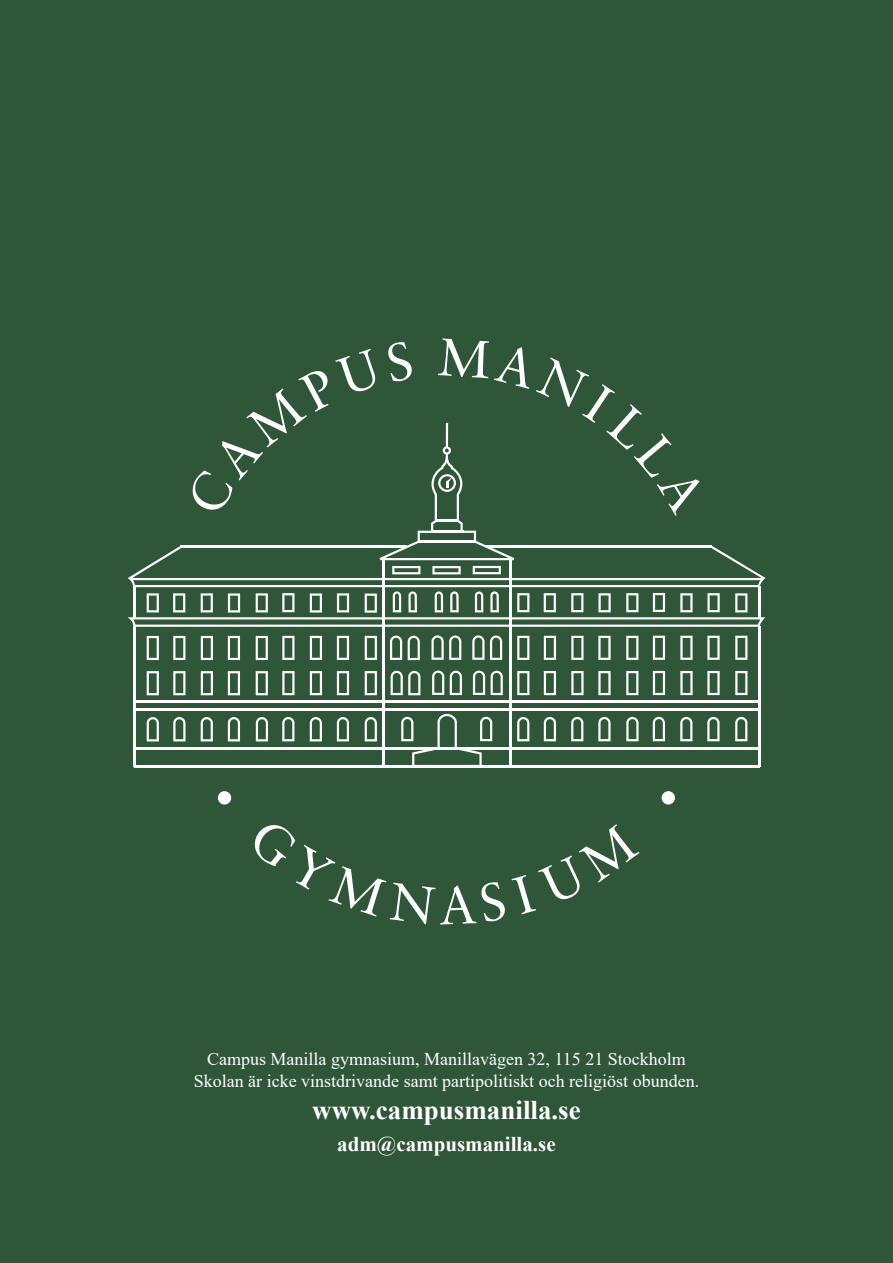
<style>
.page{position:relative;width:893px;height:1263px;background:#30563a}
.page>*{position:absolute;margin:0;border:0;box-sizing:border-box;transform-origin:0 0}
.t1{font:700 27px "Times New Roman";color:#fff}
.t2{font:700 21px "Times New Roman";color:#fff}
.t3{font:18px/21.6px "Times New Roman";color:#fff;text-align:center}
</style>
<div class="page">
<svg style="left:254px;top:825px;width:251px;height:99px"></svg>
<svg style="left:512px;top:824px;width:127px;height:90px"></svg>
<div style="left:218px;top:791px;width:13px;height:13px;background:#fff;border-radius:50%"></div>
<div style="left:662px;top:791px;width:13px;height:13px;background:#fff;border-radius:50%"></div>
<hr style="left:383px;top:559px;width:2px;height:207px;background:#fff">
<hr style="left:509px;top:559px;width:2px;height:207px;background:#fff">
<hr style="left:135px;top:700px;width:624px;height:3px;background:#fff">
<hr style="left:134px;top:708px;width:625px;height:2px;background:#fff">
<svg style="left:201px;top:671px;width:12px;height:24px"></svg>
<svg style="left:256px;top:671px;width:12px;height:24px"></svg>
<svg style="left:147px;top:671px;width:12px;height:24px"></svg>
<svg style="left:173px;top:671px;width:12px;height:24px"></svg>
<svg style="left:228px;top:671px;width:12px;height:24px"></svg>
<svg style="left:310px;top:671px;width:12px;height:24px"></svg>
<svg style="left:365px;top:671px;width:12px;height:24px"></svg>
<svg style="left:282px;top:671px;width:12px;height:24px"></svg>
<svg style="left:337px;top:671px;width:12px;height:24px"></svg>
<svg style="left:571px;top:671px;width:13px;height:24px"></svg>
<svg style="left:626px;top:671px;width:12px;height:24px"></svg>
<svg style="left:517px;top:671px;width:12px;height:24px"></svg>
<svg style="left:544px;top:671px;width:12px;height:24px"></svg>
<svg style="left:598px;top:671px;width:13px;height:24px"></svg>
<svg style="left:680px;top:671px;width:13px;height:24px"></svg>
<svg style="left:735px;top:671px;width:12px;height:24px"></svg>
<svg style="left:653px;top:671px;width:12px;height:24px"></svg>
<svg style="left:707px;top:671px;width:13px;height:24px"></svg>
<svg style="left:201px;top:636px;width:12px;height:24px"></svg>
<svg style="left:256px;top:636px;width:12px;height:24px"></svg>
<svg style="left:147px;top:636px;width:12px;height:24px"></svg>
<svg style="left:173px;top:636px;width:12px;height:24px"></svg>
<svg style="left:228px;top:636px;width:12px;height:24px"></svg>
<svg style="left:310px;top:636px;width:12px;height:24px"></svg>
<svg style="left:365px;top:636px;width:12px;height:24px"></svg>
<svg style="left:282px;top:636px;width:12px;height:24px"></svg>
<svg style="left:337px;top:636px;width:12px;height:24px"></svg>
<svg style="left:571px;top:636px;width:12px;height:24px"></svg>
<svg style="left:626px;top:636px;width:12px;height:24px"></svg>
<svg style="left:517px;top:636px;width:12px;height:24px"></svg>
<svg style="left:544px;top:636px;width:12px;height:24px"></svg>
<svg style="left:598px;top:636px;width:13px;height:24px"></svg>
<svg style="left:680px;top:636px;width:13px;height:24px"></svg>
<svg style="left:735px;top:636px;width:12px;height:24px"></svg>
<svg style="left:653px;top:636px;width:12px;height:24px"></svg>
<svg style="left:707px;top:636px;width:13px;height:24px"></svg>
<svg style="left:147px;top:717px;width:12px;height:24px"></svg>
<svg style="left:173px;top:717px;width:12px;height:24px"></svg>
<svg style="left:201px;top:717px;width:12px;height:24px"></svg>
<svg style="left:228px;top:717px;width:12px;height:24px"></svg>
<svg style="left:256px;top:717px;width:12px;height:24px"></svg>
<svg style="left:282px;top:717px;width:12px;height:24px"></svg>
<svg style="left:310px;top:717px;width:12px;height:24px"></svg>
<svg style="left:337px;top:717px;width:12px;height:24px"></svg>
<svg style="left:365px;top:717px;width:12px;height:24px"></svg>
<svg style="left:517px;top:717px;width:12px;height:24px"></svg>
<svg style="left:544px;top:717px;width:12px;height:24px"></svg>
<svg style="left:571px;top:717px;width:12px;height:24px"></svg>
<svg style="left:598px;top:717px;width:13px;height:24px"></svg>
<svg style="left:626px;top:717px;width:12px;height:24px"></svg>
<svg style="left:653px;top:717px;width:12px;height:24px"></svg>
<svg style="left:680px;top:717px;width:12px;height:24px"></svg>
<svg style="left:707px;top:717px;width:12px;height:24px"></svg>
<svg style="left:735px;top:717px;width:12px;height:24px"></svg>
<svg style="left:391px;top:671px;width:29px;height:24px"></svg>
<svg style="left:432px;top:670px;width:12px;height:25px"></svg>
<svg style="left:450px;top:671px;width:12px;height:24px"></svg>
<svg style="left:473px;top:671px;width:12px;height:24px"></svg>
<svg style="left:491px;top:671px;width:12px;height:24px"></svg>
<svg style="left:390px;top:636px;width:12px;height:24px"></svg>
<svg style="left:408px;top:636px;width:12px;height:24px"></svg>
<svg style="left:431px;top:635px;width:30px;height:25px"></svg>
<svg style="left:472px;top:635px;width:12px;height:25px"></svg>
<svg style="left:490px;top:635px;width:12px;height:25px"></svg>
<hr style="left:133px;top:626px;width:2px;height:140px;background:#fff">
<hr style="left:758px;top:626px;width:2px;height:141px;background:#fff">
<hr style="left:134px;top:747px;width:625px;height:2px;background:#fff">
<hr style="left:134px;top:765px;width:626px;height:2px;background:#fff">
<svg style="left:128px;top:338px;width:637px;height:289px"></svg>
<svg style="left:401px;top:714px;width:91px;height:51px"></svg>
<hr style="left:436px;top:520px;width:22px;height:2px;background:#fff">
<hr style="left:432px;top:531px;width:31px;height:2px;background:#fff">
<hr style="left:418px;top:541px;width:57px;height:2px;background:#fff">
<p class="t3" style="left:194px;top:1047px;width:507px">Campus Manilla gymnasium, Manillavägen 32, 115 21 Stockholm<br>Skolan är icke vinstdrivande samt partipolitiskt och religiöst obunden.</p>
<h1 class="t1" style="left:312px;top:1090px;width:270px">www.campusmanilla.se</h1>
<p class="t2" style="left:337px;top:1129px;width:220px">adm@campusmanilla.se</p>
</div>
